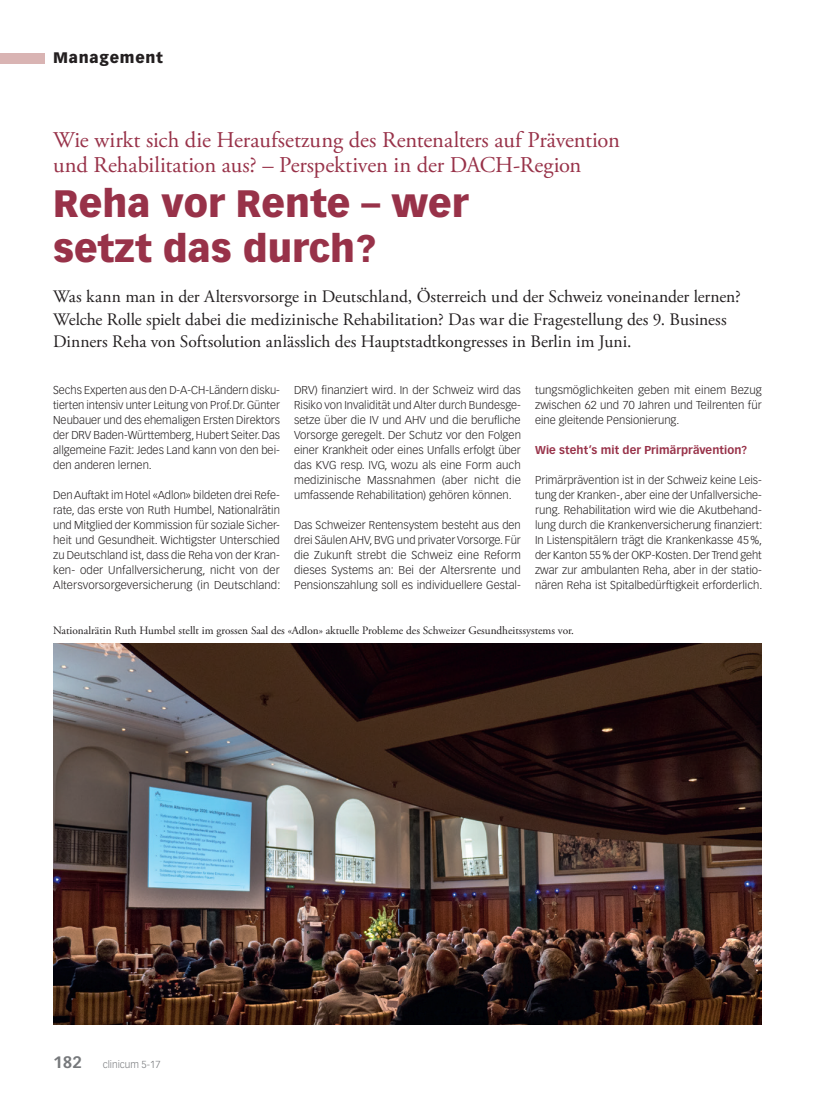
<style>
.page{position:relative;width:815px;height:1099px;background:#fff}
.page>*{position:absolute;margin:0;border:0;box-sizing:border-box;transform-origin:0 0}
.t1{font:900 37.5px/45px "Vectora LT Std";color:#983249}
.t2{font:22.5px/25px "Adobe Garamond Pro";letter-spacing:-.01em;color:#983249}
.t3{font:17.5px/22.5px "Adobe Garamond Pro";color:#231f20}
.t4{font:900 15px "Vectora LT Std";letter-spacing:.05em;color:#231f20}
.t5{font:300 11.25px/15px "Vectora LT Std";color:#231f20;text-align:justify}
.t6{font:11.25px "Adobe Garamond Pro";color:#231f20}
.t7{font:700 11.25px "Vectora LT Std";letter-spacing:.005em;color:#983249}
.t8{font:300 10px "Vectora LT Std";color:#76787b}
.s1{font-weight:700;font-size:16.25px}
</style>
<div class="page">
<div style="left:0;top:53px;width:45px;height:10px;background:#d9b4b3"></div>
<img style="left:53px;top:643px;width:709px;height:381px">
<h3 class="t4" style="left:53px;top:49px;width:111px">Management</h3>
<h2 class="t2" style="left:53px;top:128px;width:568px">Wie wirkt sich die Heraufsetzung des Rentenalters auf Prävention und Rehabilitation aus? – Perspektiven in der DACH-Region</h2>
<h1 class="t1" style="left:53px;top:180px;width:417px">Reha vor Rente – wer setzt das durch?</h1>
<p class="t3" style="left:53px;top:286px;width:689px">Was kann man in der Altersvorsorge in Deutschland, Österreich und der Schweiz voneinander lernen?<br>Welche Rolle spielt dabei die medizinische Rehabilitation? Das war die Fragestellung des 9. Business<br>Dinners Reha von Softsolution anlässlich des Hauptstadtkongresses in Berlin im Juni.</p>
<p class="t5" style="left:53px;top:383px;width:228px">Sechs Experten aus den D-A-CH-Ländern disku&shy;tierten intensiv unter Leitung von Prof.Dr. Günter Neubauer und des ehemaligen Ersten Direktors der DRV Baden-Württemberg, Hubert Seiter. Das allgemeine Fazit: Jedes Land kann von den bei&shy;den anderen lernen.</p>
<p class="t5" style="left:53px;top:488px;width:229px">Den Auftakt im Hotel «Adlon» bildeten drei Refe&shy;rate, das erste von Ruth Humbel, Nationalrätin und Mitglied der Kommission für soziale Sicher&shy;heit und Gesundheit. Wichtigster Unterschied zu Deutschland ist, dass die Reha von der Kran&shy;ken- oder Unfallversicherung, nicht von der Altersvorsorgeversicherung (in Deutschland:</p>
<p class="t5" style="left:294px;top:383px;width:228px">DRV) finanziert wird. In der Schweiz wird das Risiko von Invalidität und Alter durch Bundesge&shy;setze über die IV und AHV und die berufliche Vorsorge geregelt. Der Schutz vor den Folgen einer Krankheit oder eines Unfalls erfolgt über das KVG resp. IVG, wozu als eine Form auch medizinische Massnahmen (aber nicht die umfassende Rehabilitation) gehören können.</p>
<p class="t5" style="left:294px;top:518px;width:228px">Das Schweizer Rentensystem besteht aus den drei Säulen AHV, BVG und privater Vorsorge. Für die Zukunft strebt die Schweiz eine Reform dieses Systems an: Bei der Altersrente und Pensionszahlung soll es individuellere Gestal-</p>
<p class="t5" style="left:535px;top:383px;width:228px">tungsmöglichkeiten geben mit einem Bezug zwischen 62 und 70 Jahren und Teilrenten für eine gleitende Pensionierung.</p>
<p class="t7" style="left:535px;top:443px;width:214px">Wie steht’s mit der Primärprävention?</p>
<p class="t5" style="left:535px;top:473px;width:229px">Primärprävention ist in der Schweiz keine Leis&shy;tung der Kranken-, aber eine der Unfallversiche&shy;rung. Rehabilitation wird wie die Akutbehand&shy;lung durch die Krankenversicherung finanziert:<br>In Listenspitälern trägt die Krankenkasse 45%, der Kanton 55% der OKP-Kosten. Der Trend geht zwar zur ambulanten Reha, aber in der statio&shy;nären Reha ist Spitalbedürftigkeit erforderlich.</p>
<p class="t6" style="left:53px;top:624px;width:522px">Nationalrätin Ruth Humbel stellt im grossen Saal des «Adlon» aktuelle Probleme des Schweizer Gesundheitssystems vor.</p>
<p class="t8" style="left:53px;top:1058px;width:109px"><span class="s1">182</span> clinicum 5-17</p>
</div>
